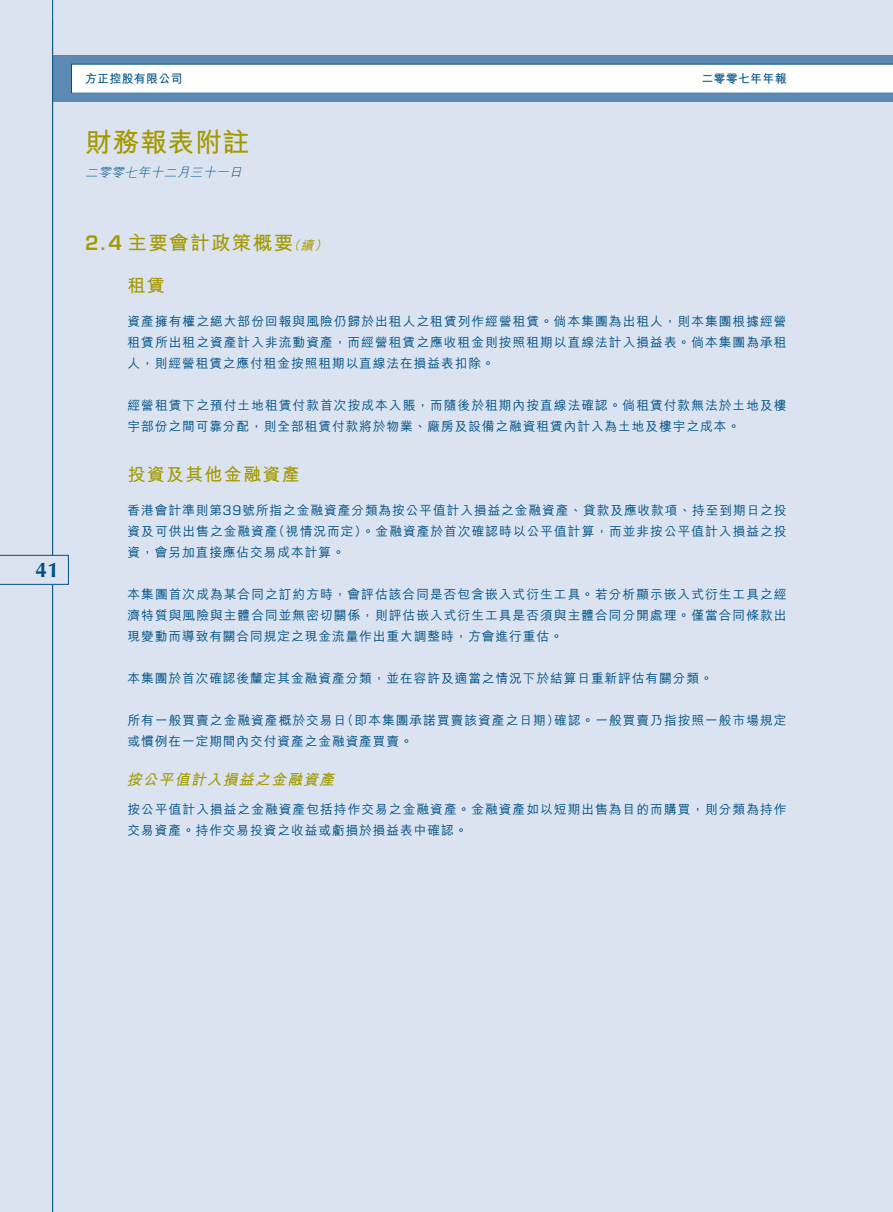
<style>
.page{position:relative;width:893px;height:1212px;background:#dae3ef}
.page>*{position:absolute;margin:0;border:0;box-sizing:border-box;transform-origin:0 0}
.t1{font:700 27px "M Hei HK";letter-spacing:.02em;color:#a49901}
.t2{font:700 21px "Optima LT Std";color:#005187}
.t3{font:700 19.5px "M Hei HK";letter-spacing:.07em;color:#a49901}
.t4{font:700 18px "M Hei HK";letter-spacing:.07em;color:#a49901}
.t5{font:italic 700 15px "M Hei HK";color:#a49901}
.t6{font:500 12.75px/21px "M Hei HK";letter-spacing:.075em;color:#005187;text-align:justify}
.t7{font:italic 300 12.75px "M Hei HK";color:#005187}
.t8{font:700 12px "M Hei HK";letter-spacing:.02em;color:#005187}
.s1{font-family:"Eurostile LT Std";font-weight:600}
.s2{font-weight:500;font-style:italic;font-size:12.75px}
.s3{font-family:"Eurostile LT Std";font-weight:400}
</style>
<div class="page">
<div style="left:53px;top:55px;width:840px;height:47px;background:#5c8ab5"></div>
<div style="left:71px;top:64px;width:822px;height:29px;background:#fff"></div>
<hr style="left:52px;top:0;width:1px;height:1212px;background:#005187">
<svg style="left:0;top:555px;width:69px;height:30px"></svg>
<p class="t2" style="left:35px;top:557px;width:25px">41</p>
<p class="t8" style="left:85px;top:70px;width:99px">方正控股有限公司</p>
<p class="t8" style="left:701px;top:70px;width:87px">二零零七年年報</p>
<p class="t1" style="left:85px;top:122px;width:166px">財務報表附註</p>
<p class="t7" style="left:85px;top:164px;width:162px">二零零七年十二月三十一日</p>
<p class="t3" style="left:85px;top:228px;width:248px"><span class="s1">2.4</span> 主要會計政策概要<span class="s2">（續）</span></p>
<p class="t4" style="left:128px;top:272px;width:39px">租賃</p>
<p class="t6" style="left:128px;top:309px;width:661px">資產擁有權之絕大部份回報與風險仍歸於出租人之租賃列作經營租賃。倘本集團為出租人，則本集團根據經營租賃所出租之資產計入非流動資產，而經營租賃之應收租金則按照租期以直線法計入損益表。倘本集團為承租人，則經營租賃之應付租金按照租期以直線法在損益表扣除。</p>
<p class="t6" style="left:128px;top:393px;width:661px">經營租賃下之預付土地租賃付款首次按成本入賬，而隨後於租期內按直線法確認。倘租賃付款無法於土地及樓宇部份之間可靠分配，則全部租賃付款將於物業、廠房及設備之融資租賃內計入為土地及樓宇之成本。</p>
<p class="t4" style="left:128px;top:461px;width:174px">投資及其他金融資產</p>
<p class="t6" style="left:128px;top:499px;width:661px">香港會計準則第<span class="s3">39</span>號所指之金融資產分類為按公平值計入損益之金融資產、貸款及應收款項、持至到期日之投資及可供出售之金融資產（視情況而定）。金融資產於首次確認時以公平值計算，而並非按公平值計入損益之投資，會另加直接應佔交易成本計算。</p>
<p class="t6" style="left:128px;top:583px;width:661px">本集團首次成為某合同之訂約方時，會評估該合同是否包含嵌入式衍生工具。若分析顯示嵌入式衍生工具之經濟特質與風險與主體合同並無密切關係，則評估嵌入式衍生工具是否須與主體合同分開處理。僅當合同條款出現變動而導致有關合同規定之現金流量作出重大調整時，方會進行重估。</p>
<p class="t6" style="left:128px;top:667px;width:587px">本集團於首次確認後釐定其金融資產分類，並在容許及適當之情況下於結算日重新評估有關分類。</p>
<p class="t6" style="left:128px;top:709px;width:661px">所有一般買賣之金融資產概於交易日（即本集團承諾買賣該資產之日期）確認。一般買賣乃指按照一般市場規定或慣例在一定期間內交付資產之金融資產買賣。</p>
<p class="t5" style="left:127px;top:768px;width:214px">按公平值計入損益之金融資產</p>
<p class="t6" style="left:128px;top:798px;width:661px">按公平值計入損益之金融資產包括持作交易之金融資產。金融資產如以短期出售為目的而購買，則分類為持作交易資產。持作交易投資之收益或虧損於損益表中確認。</p>
</div>
